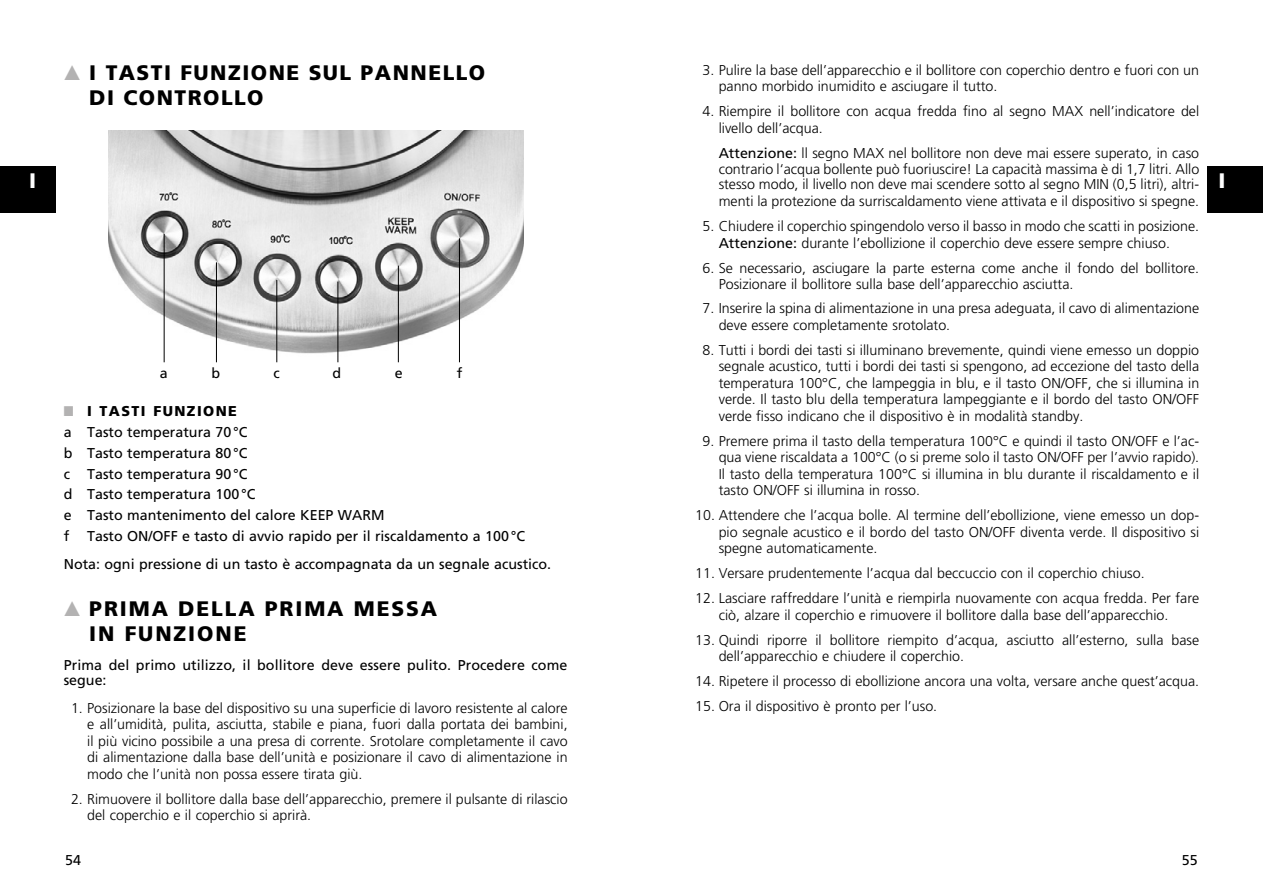
<style>
.page{position:relative;width:1263px;height:893px;background:#fff}
.page>*{position:absolute;margin:0;border:0;box-sizing:border-box;transform-origin:0 0}
.t1{font:900 21px/25.2px "Frutiger";letter-spacing:.07em;color:#000}
.t2{font:900 21px/25.2px "Frutiger";letter-spacing:.09em;color:#000}
.t3{font:900 21px "Frutiger";color:#fff}
.t4{font:300 14.25px/16.5px "Frutiger";color:#000}
.t5{font:14.25px/20.7px "Frutiger";color:#000}
.s1{font-weight:400}
.s2{color:#b3b2b2}
.s3{font-weight:900}
</style>
<div class="page">
<div style="left:0;top:166px;width:55px;height:47px;background:#000"></div>
<div style="left:1208px;top:166px;width:55px;height:47px;background:#000"></div>
<img style="left:108px;top:130px;width:415px;height:227px">
<hr style="left:276px;top:280px;width:1px;height:82px;background:#000">
<hr style="left:337px;top:282px;width:1px;height:80px;background:#000">
<hr style="left:216px;top:262px;width:1px;height:100px;background:#000">
<hr style="left:164px;top:234px;width:1px;height:128px;background:#000">
<hr style="left:398px;top:266px;width:1px;height:96px;background:#000">
<hr style="left:459px;top:238px;width:1px;height:124px;background:#000">
<p class="t4" style="left:719px;top:62px;width:482px;text-indent:-16px">3. Pulire la base dell’apparecchio e il bollitore con coperchio dentro e fuori con un panno morbido inumidito e asciugare il tutto.</p>
<p class="t4" style="left:719px;top:103px;width:482px;text-indent:-16px">4. Riempire il bollitore con acqua fredda fino al segno MAX nell’indicatore del livello dell’acqua.</p>
<p class="t4" style="left:719px;top:145px;width:482px;line-height:16px;text-align:justify"><span class="s1">Attenzione:</span> ll segno MAX nel bollitore non deve mai essere superato, in caso contrario l‘acqua bollente può fuoriuscire! La capacità massima è di 1,7 litri. Allo stesso modo, il livello non deve mai scendere sotto al segno MIN (0,5 litri), altri&shy;menti la protezione da surriscaldamento viene attivata e il dispositivo si spegne.</p>
<p class="t4" style="left:719px;top:218px;width:482px;text-indent:-16px">5. Chiudere il coperchio spingendolo verso il basso in modo che scatti in posizione.<br><span class="s1">Attenzione:</span> durante l’ebollizione il coperchio deve essere sempre chiuso.</p>
<p class="t4" style="left:719px;top:259px;width:482px;text-indent:-16px">6. Se necessario, asciugare la parte esterna come anche il fondo del bollitore.<br>Posizionare il bollitore sulla base dell’apparecchio asciutta.</p>
<p class="t4" style="left:719px;top:300px;width:482px;text-indent:-16px">7. Inserire la spina di alimentazione in una presa adeguata, il cavo di alimentazione deve essere completamente srotolato.</p>
<p class="t4" style="left:719px;top:342px;width:482px;text-align:justify;text-indent:-16px">8. Tutti i bordi dei tasti si illuminano brevemente, quindi viene emesso un doppio segnale acustico, tutti i bordi dei tasti si spengono, ad eccezione del tasto della temperatura 100°C, che lampeggia in blu, e il tasto ON/OFF, che si illumina in verde. Il tasto blu della temperatura lampeggiante e il bordo del tasto ON/OFF verde fisso indicano che il dispositivo è in modalità standby.</p>
<p class="t4" style="left:719px;top:433px;width:482px;text-align:justify;text-indent:-16px">9. Premere prima il tasto della temperatura 100°C e quindi il tasto ON/OFF e l’ac&shy;qua viene riscaldata a 100°C (o si preme solo il tasto ON/OFF per l’avvio rapido).<br>Il tasto della temperatura 100°C si illumina in blu durante il riscaldamento e il tasto ON/OFF si illumina in rosso.</p>
<p class="t4" style="left:719px;top:507px;width:482px;text-align:justify;text-indent:-23px">10. Attendere che l’acqua bolle. Al termine dell’ebollizione, viene emesso un dop&shy;pio segnale acustico e il bordo del tasto ON/OFF diventa verde. Il dispositivo si spegne automaticamente.</p>
<p class="t4" style="left:695px;top:565px;width:451px">11. Versare prudentemente l’acqua dal beccuccio con il coperchio chiuso.</p>
<p class="t4" style="left:695px;top:590px;width:505px;text-align:center">12. Lasciare raffreddare l’unità e riempirla nuovamente con acqua fredda. Per fare ciò, alzare il coperchio e rimuovere il bollitore dalla base dell’apparecchio.</p>
<p class="t4" style="left:719px;top:632px;width:482px;text-indent:-23px">13. Quindi riporre il bollitore riempito d’acqua, asciutto all’esterno, sulla base dell’apparecchio e chiudere il coperchio.</p>
<p class="t4" style="left:695px;top:673px;width:505px">14. Ripetere il processo di ebollizione ancora una volta, versare anche quest’acqua.</p>
<p class="t4" style="left:695px;top:698px;width:243px">15. Ora il dispositivo è pronto per l’uso.</p>
<h1 class="t1" style="left:89px;top:60px;width:397px;text-indent:-26px"><span class="s2">▲</span> I TASTI FUNZIONE SUL PANNELLO<br>DI CONTROLLO</h1>
<h1 class="t3" style="left:29px;top:168px;width:9px">I</h1>
<h1 class="t3" style="left:1218px;top:168px;width:9px">I</h1>
<p class="t5" style="left:160px;top:363px;width:9px">a</p>
<p class="t5" style="left:211px;top:363px;width:10px">b</p>
<p class="t5" style="left:274px;top:363px;width:8px">c</p>
<p class="t5" style="left:333px;top:363px;width:10px">d</p>
<p class="t5" style="left:395px;top:363px;width:9px">e</p>
<p class="t5" style="left:457px;top:363px;width:7px">f</p>
<p class="t5" style="left:64px;top:401px;width:322px"><span class="s2">■</span> <span class="s3">I TASTI FUNZIONE<br></span>a Tasto temperatura 70°C<br>b Tasto temperatura 80°C<br>c Tasto temperatura 90°C<br>d Tasto temperatura 100°C<br>e Tasto mantenimento del calore KEEP WARM f</p>
<p class="t5" style="left:64px;top:522px;width:489px;line-height:28.5px;text-align:center">Tasto ON/OFF e tasto di avvio rapido per il riscaldamento a 100°C<br>Nota: ogni pressione di un tasto è accompagnata da un segnale acustico.</p>
<h1 class="t2" style="left:89px;top:596px;width:349px;text-indent:-26px"><span class="s2">▲</span> PRIMA DELLA PRIMA MESSA<br>IN FUNZIONE</h1>
<p class="t5" style="left:64px;top:657px;width:505px;line-height:15.8px">Prima del primo utilizzo, il bollitore deve essere pulito. Procedere come segue:</p>
<p class="t4" style="left:87px;top:699px;width:482px;text-align:justify;text-indent:-16px">1. Posizionare la base del dispositivo su una superficie di lavoro resistente al calore e all’umidità, pulita, asciutta, stabile e piana, fuori dalla portata dei bambini, il più vicino possibile a una presa di corrente. Srotolare completamente il cavo di alimentazione dalla base dell’unità e posizionare il cavo di alimentazione in modo che l’unità non possa essere tirata giù.</p>
<p class="t4" style="left:87px;top:790px;width:482px;text-indent:-16px">2. Rimuovere il bollitore dalla base dell’apparecchio, premere il pulsante di rilascio del coperchio e il coperchio si aprirà.</p>
<p class="t5" style="left:65px;top:850px;width:17px">54</p>
<p class="t5" style="left:1182px;top:850px;width:17px">55</p>
</div>
